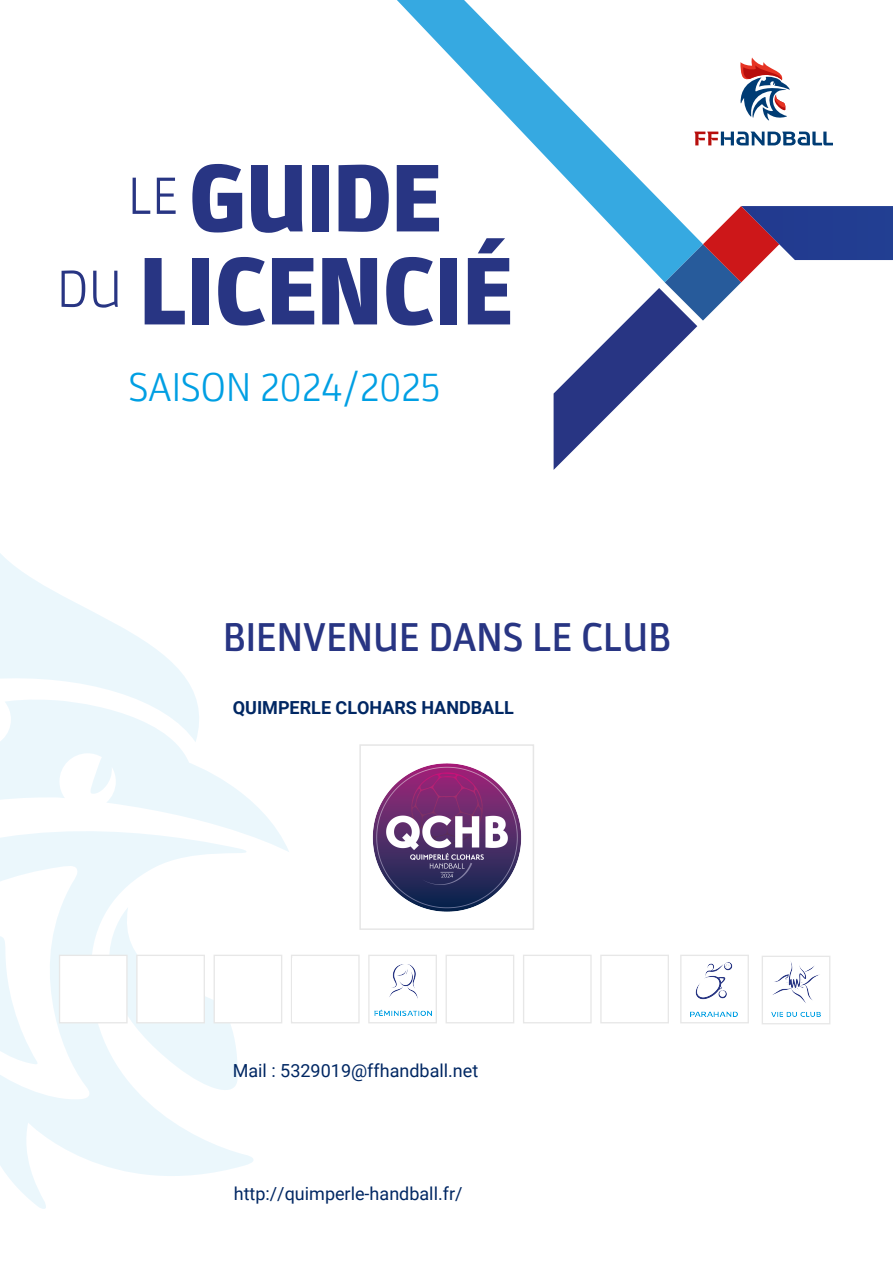
<style>
.page{position:relative;width:893px;height:1263px;background:#fff}
.page>*{position:absolute;margin:0;border:0;box-sizing:border-box;transform-origin:0 0}
.t1{font:900 96.45px/93px "Parka";letter-spacing:-.01em;color:#283583;text-align:center}
.t2{font:500 40.5px "Parka";letter-spacing:-.01em;color:#283583}
.t3{font:300 40.5px "Parka";letter-spacing:-.01em;color:#009fe3}
.t4{font:18px "Roboto";color:#002763}
.t5{font:700 18px "Roboto";color:#002763}
</style>
<div class="page">
<svg style="left:0;top:852px;width:254px;height:357px"></svg>
<svg style="left:0;top:553px;width:196px;height:145px;fill:#ebf7fc"></svg>
<svg style="left:0;top:698px;width:289px;height:154px"></svg>
<svg style="left:62px;top:907px;width:176px;height:192px"></svg>
<svg style="left:703px;top:132px;width:130px;height:13px"></svg>
<svg style="left:740px;top:57px;width:50px;height:64px"></svg>
<div style="left:59px;top:955px;width:69px;height:68px;background:#fff;border:1px solid #e7e7e7"></div>
<div style="left:291px;top:955px;width:69px;height:68px;background:#fff;border:1px solid #e7e7e7"></div>
<div style="left:136px;top:955px;width:69px;height:68px;background:#fff;border:1px solid #e7e7e7"></div>
<div style="left:368px;top:955px;width:69px;height:68px;background:#fff;border:1px solid #e7e7e7"></div>
<div style="left:523px;top:955px;width:69px;height:68px;background:#fff;border:1px solid #e7e7e7"></div>
<div style="left:214px;top:955px;width:68px;height:68px;background:#fff;border:1px solid #e7e7e7"></div>
<div style="left:446px;top:955px;width:68px;height:68px;background:#fff;border:1px solid #e7e7e7"></div>
<div style="left:600px;top:955px;width:69px;height:68px;background:#fff;border:1px solid #e7e7e7"></div>
<div style="left:762px;top:956px;width:68px;height:68px;background:#fff;border:1px solid #e7e7e7"></div>
<svg style="left:397px;top:0;width:306px;height:206px"></svg>
<svg style="left:554px;top:206px;width:339px;height:264px"></svg>
<div style="left:680px;top:955px;width:69px;height:68px;background:#fff;border:1px solid #e7e7e7"></div>
<img style="left:690px;top:962px;width:47px;height:54px">
<img style="left:374px;top:964px;width:58px;height:51px">
<div style="left:359px;top:744px;width:175px;height:186px;border:2px solid #e6e6e6"></div>
<img style="left:372px;top:763px;width:150px;height:149px">
<div style="left:766px;top:957px;width:60px;height:62px;background:#fff"></div>
<img style="left:771px;top:961px;width:49px;height:55px">
<h1 class="t1" style="left:57px;top:152px;width:458px"><sup>LE</sup> GUIDE<br><sup>DU</sup> LICENCIÉ</h1>
<h2 class="t3" style="left:129px;top:365px;width:314px">SAISON 2024/2025</h2>
<h2 class="t2" style="left:223px;top:615px;width:449px">BIENVENUE DANS LE CLUB</h2>
<p class="t5" style="left:233px;top:694px;width:283px">QUIMPERLE CLOHARS HANDBALL</p>
<p class="t4" style="left:233px;top:1058px;width:247px">Mail : 5329019@ffhandball.net</p>
<p class="t4" style="left:234px;top:1181px;width:230px">http://quimperle-handball.fr/</p>
</div>
